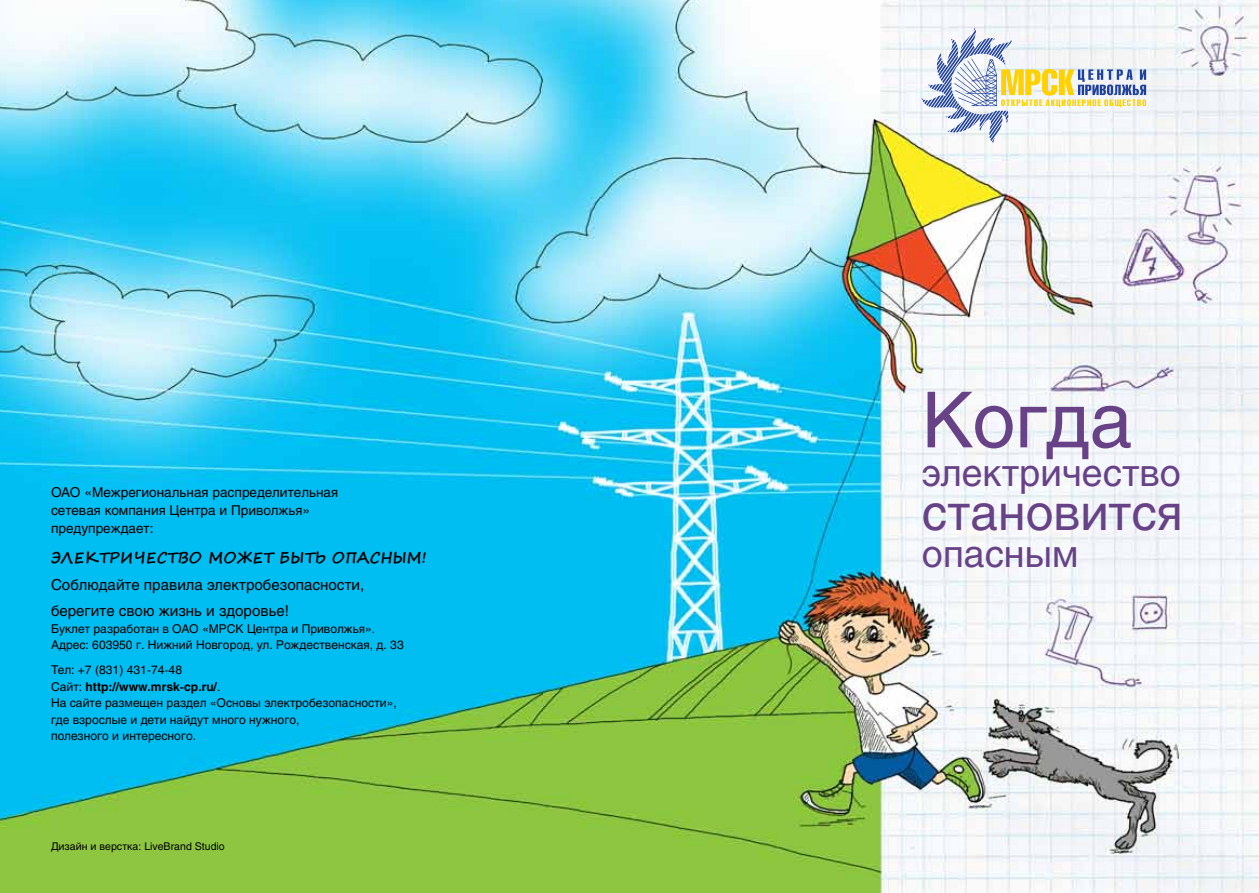
<style>
.page{position:relative;width:1259px;height:893px;background:#fff}
.page>*{position:absolute;margin:0;border:0;box-sizing:border-box;transform-origin:0 0}
.t1{font:76.5px "Helios C";letter-spacing:-.01em;color:#684287}
.t2{font:49.5px "Helios C";color:#684287}
.t3{font:37.5px "Helios C";color:#684287}
.t4{font:15px/26.5px "Helios C";color:#000}
.t5{font:700 15px "Segoe Print";color:#000}
.t6{font:13.5px/18px "Helios C";color:#000}
.t7{font:12px/16.5px "Helios C";color:#000}
.t8{font:10.5px "Helios C";color:#000}
.s1{font-weight:700}
</style>
<div class="page">
<img style="left:0;top:0;width:1259px;height:893px">
<svg style="left:921px;top:28px;width:225px;height:115px"></svg>
<p class="t6" style="left:51px;top:483px;width:289px">ОАО «Межрегиональная распределительная сетевая компания Центра и Приволжья» предупреждает:</p>
<p class="t5" style="left:51px;top:544px;width:377px">электричество может быть опасным!</p>
<p class="t4" style="left:51px;top:571px;width:315px">Соблюдайте правила электробезопасности, берегите свою жизнь и здоровье!</p>
<p class="t7" style="left:51px;top:620px;width:354px">Буклет разработан в ОАО «МРСК Центра и Приволжья».<br>Адрес: 603950 г. Нижний Новгород, ул. Рождественская, д. 33</p>
<p class="t7" style="left:51px;top:661px;width:347px">Тел: +7 (831) 431-74-48<br>Сайт: <span class="s1">http://www.mrsk-cp.ru/</span>.<br>На сайте размещен раздел «Основы электробезопасности», где взрослые и дети найдут много нужного,<br>полезного и интересного.</p>
<p class="t8" style="left:51px;top:840px;width:175px">Дизайн и верстка: LiveBrand Studio</p>
<h1 class="t1" style="left:922px;top:375px;width:212px">Когда</h1>
<h3 class="t3" style="left:922px;top:451px;width:261px">электричество</h3>
<h2 class="t2" style="left:922px;top:483px;width:262px">становится</h2>
<h3 class="t3" style="left:922px;top:532px;width:158px">опасным</h3>
</div>
